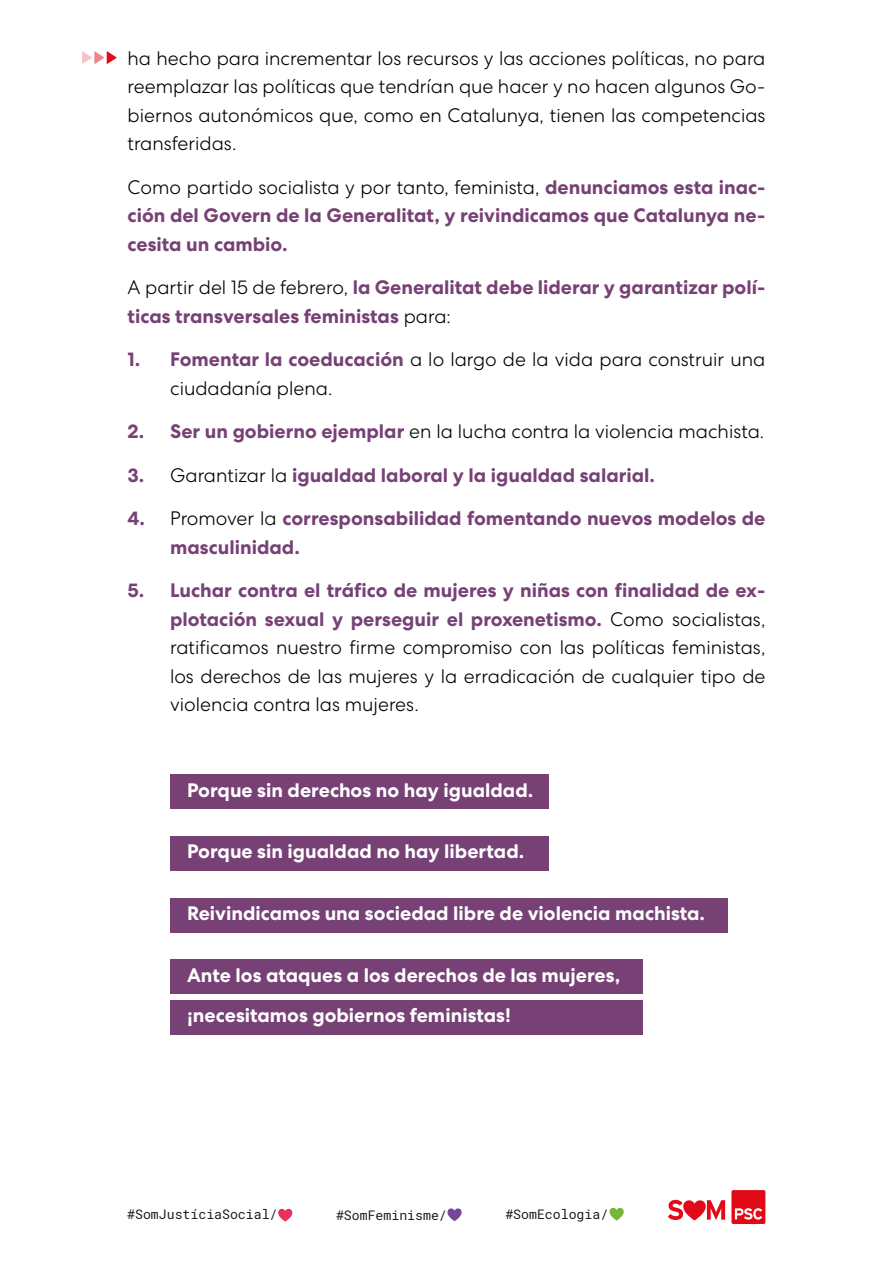
<style>
.page{position:relative;width:893px;height:1263px;background:#fff}
.page>*{position:absolute;margin:0;border:0;box-sizing:border-box;transform-origin:0 0}
.t1{font:300 19.5px/28.5px "Centra No 2";color:#000;text-align:justify}
.t2{font:700 19.5px/28.5px "Centra No 2";color:#774176}
.t3{font:700 19.5px/40.3px "Centra No 2";color:#fff}
.t4{font:13.2px "Roboto Mono";color:#1c1f1c}
.s1{font-weight:300;color:#000}
.s2{font-weight:700;color:#774176}
</style>
<div class="page">
<svg style="left:668px;top:1199px;width:57px;height:21px"></svg>
<div style="left:731px;top:1190px;width:34px;height:34px;background:#e20a16;border-radius:2px"></div>
<svg style="left:735px;top:1208px;width:27px;height:11px"></svg>
<svg style="left:278px;top:1208px;width:15px;height:13px"></svg>
<svg style="left:447px;top:1208px;width:15px;height:13px"></svg>
<svg style="left:609px;top:1207px;width:15px;height:13px"></svg>
<svg style="left:82px;top:51px;width:35px;height:13px"></svg>
<div style="left:170px;top:960px;width:472px;height:34px;background:#774176"></div>
<div style="left:170px;top:1000px;width:472px;height:34px;background:#774176"></div>
<div style="left:170px;top:898px;width:557px;height:34px;background:#774176"></div>
<div style="left:170px;top:836px;width:379px;height:34px;background:#774176"></div>
<div style="left:170px;top:775px;width:379px;height:34px;background:#774176"></div>
<p class="t1" style="left:128px;top:44px;width:639px">ha hecho para incrementar los recursos y las acciones políticas, no para reemplazar las políticas que tendrían que hacer y no hacen algunos Go&shy;biernos autonómicos que, como en Catalunya, tienen las competencias transferidas.</p>
<p class="t2" style="left:128px;top:173px;width:639px;text-align:justify"><span class="s1">Como partido socialista y por tanto, feminista,</span> denunciamos esta inac&shy;ción del Govern de la Generalitat, y reivindicamos que Catalunya ne&shy;cesita un cambio.</p>
<p class="t2" style="left:128px;top:273px;width:639px"><span class="s1">A partir del 15 de febrero,</span> la Generalitat debe liderar y garantizar polí&shy;ticas transversales feministas <span class="s1">para:</span></p>
<p class="t1" style="left:170px;top:345px;width:597px;text-indent:-43px"><span class="s2">1. Fomentar la coeducación</span> a lo largo de la vida para construir una ciudadanía plena.</p>
<p class="t1" style="left:128px;top:417px;width:638px"><span class="s2">2. Ser un gobierno ejemplar</span> en la lucha contra la violencia machista.</p>
<p class="t2" style="left:128px;top:461px;width:529px">3. <span class="s1">Garantizar la</span> igualdad laboral y la igualdad salarial.</p>
<p class="t2" style="left:170px;top:505px;width:597px;text-indent:-43px">4. <span class="s1">Promover la</span> corresponsabilidad fomentando nuevos modelos de masculinidad.</p>
<p class="t1" style="left:170px;top:576px;width:597px;text-indent:-43px"><span class="s2">5. Luchar contra el tráfico de mujeres y niñas con finalidad de ex&shy;plotación sexual y perseguir el proxenetismo.</span> Como socialistas, ratificamos nuestro firme compromiso con las políticas feministas, los derechos de las mujeres y la erradicación de cualquier tipo de violencia contra las mujeres.</p>
<p class="t3" style="left:187px;top:770px;width:348px">Porque sin derechos no hay igualdad.</p>
<p class="t3" style="left:187px;top:832px;width:339px">Porque sin igualdad no hay libertad.</p>
<p class="t3" style="left:187px;top:893px;width:519px">Reivindicamos una sociedad libre de violencia machista.</p>
<p class="t3" style="left:187px;top:955px;width:435px">Ante los ataques a los derechos de las mujeres, ¡necesitamos gobiernos feministas!</p>
<p class="t4" style="left:127px;top:1205px;width:152px">#SomJustíciaSocial/</p>
<p class="t4" style="left:336px;top:1206px;width:112px">#SomFeminisme/</p>
<p class="t4" style="left:505px;top:1205px;width:104px">#SomEcologia/</p>
</div>
